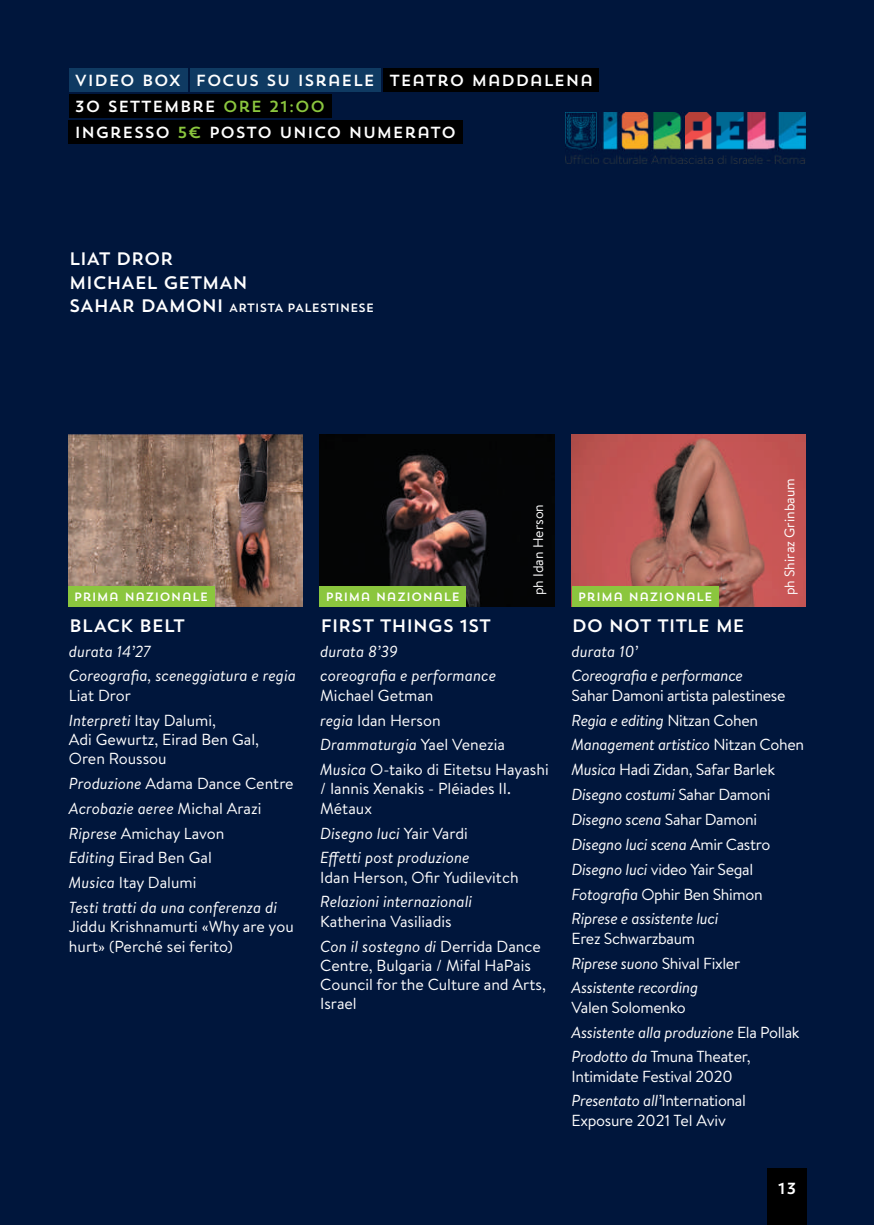
<style>
.page{position:relative;width:874px;height:1225px;background:#fff}
.page>*{position:absolute;margin:0;border:0;box-sizing:border-box;transform-origin:0 0}
.t1{font:18px/23.6px "Trend Sans One";letter-spacing:-.06em;color:#fff}
.t2{font:16px/24.8px "Brandon Text";letter-spacing:-.02em;color:#fff}
.t3{font:16px/24.8px "Brandon Text";color:#fff}
.t4{font:italic 16px/24.8px "Brandon Text";color:#fff}
.t5{font:italic 16px/24.8px "Brandon Text";letter-spacing:-.02em;color:#fff}
.t6{font:16px/26.2px "Trend Sans One";color:#fff}
.t7{font:14px "Brandon Text";color:#fff}
.t8{font:12px "Trend Sans One";color:#fff}
.t9{font:12px "Trend Sans One";letter-spacing:-.04em;color:#fff}
.s1{color:#8bc63e}
.s2{font-size:18px}
.s3{font-style:italic}
.s4{font-style:normal}
</style>
<div class="page">
<div style="left:17px;top:0;width:856px;height:1225px;background:#00163c"></div>
<div style="left:0;top:0;width:17px;height:1225px;background:#00163c"></div>
<div style="left:766px;top:1168px;width:40px;height:57px;background:#000"></div>
<div style="left:69px;top:94px;width:262px;height:24px;background:#000"></div>
<div style="left:69px;top:120px;width:393px;height:24px;background:#000"></div>
<img style="left:68px;top:435px;width:234px;height:172px">
<img style="left:319px;top:435px;width:235px;height:172px">
<img style="left:571px;top:435px;width:234px;height:172px">
<div style="left:190px;top:68px;width:190px;height:23px;background:#0f3a62"></div>
<div style="left:383px;top:68px;width:216px;height:23px;background:#000"></div>
<div style="left:69px;top:68px;width:118px;height:23px;background:#0f3a62"></div>
<div style="left:68px;top:586px;width:146px;height:21px;background:#8bc63e"></div>
<div style="left:319px;top:586px;width:146px;height:21px;background:#8bc63e"></div>
<div style="left:572px;top:586px;width:146px;height:21px;background:#8bc63e"></div>
<img style="left:565px;top:113px;width:240px;height:50px">
<p class="t6" style="left:75px;top:67px;width:520px">VIDEO BOX FOCUS SU ISRAELE TEATRO MADDALENA</p>
<p class="t6" style="left:75px;top:93px;width:383px">30 SETTEMBRE <span class="s1">ORE 21:00<br></span>INGRESSO <span class="s1">5€</span> POSTO UNICO NUMERATO</p>
<p class="t1" style="left:69px;top:246px;width:181px">LIAT DROR<br>MICHAEL GETMAN</p>
<p class="t9" style="left:69px;top:300px;width:307px"><span class="s2">SAHAR DAMONI</span> ARTISTA PALESTINESE</p>
<p class="t7" style="left:528px;top:595px;width:93px;rotate:-90deg">ph Idan Herson</p>
<p class="t8" style="left:74px;top:589px;width:136px">PRIMA NAZIONALE</p>
<p class="t8" style="left:325px;top:589px;width:136px">PRIMA NAZIONALE</p>
<p class="t8" style="left:577px;top:589px;width:136px">PRIMA NAZIONALE</p>
<p class="t7" style="left:779px;top:595px;width:119px;rotate:-90deg">ph Shiraz Grinbaum</p>
<p class="t1" style="left:69px;top:613px;width:118px">BLACK BELT</p>
<p class="t4" style="left:69px;top:638px;width:228px">durata 14’27<br>Coreografia, sceneggiatura e regia</p>
<p class="t3" style="left:69px;top:682px;width:148px">Liat Dror<br><span class="s3">Interpreti</span> Itay Dalumi,</p>
<p class="t3" style="left:69px;top:729px;width:191px;line-height:19.2px">Adi Gewurtz, Eirad Ben Gal,<br>Oren Roussou</p>
<p class="t4" style="left:69px;top:770px;width:226px">Produzione <span class="s4">Adama Dance Centre<br></span>Acrobazie aeree <span class="s4">Michal Arazi<br></span>Riprese <span class="s4">Amichay Lavon<br></span>Editing <span class="s4">Eirad Ben Gal<br></span>Musica <span class="s4">Itay Dalumi<br></span>Testi tratti da una conferenza di</p>
<p class="t3" style="left:69px;top:916px;width:226px;line-height:19.2px">Jiddu Krishnamurti «Why are you hurt» (Perché sei ferito)</p>
<p class="t1" style="left:320px;top:613px;width:173px">FIRST THINGS 1ST</p>
<p class="t4" style="left:320px;top:638px;width:177px">durata 8’39<br>coreografia e performance</p>
<p class="t3" style="left:320px;top:682px;width:230px">Michael Getman<br><span class="s3">regia</span> Idan Herson<br><span class="s3">Drammaturgia</span> Yael Venezia<br><span class="s3">Musica</span> O-taiko di Eitetsu Hayashi</p>
<p class="t3" style="left:320px;top:778px;width:192px;line-height:19.2px">/ Iannis Xenakis - Pléiades II.<br>Métaux</p>
<p class="t4" style="left:320px;top:820px;width:151px">Disegno luci <span class="s4">Yair Vardi<br></span>Effetti post produzione</p>
<p class="t3" style="left:320px;top:864px;width:200px">Idan Herson, Ofir Yudilevitch</p>
<p class="t4" style="left:320px;top:889px;width:153px">Relazioni internazionali</p>
<p class="t3" style="left:320px;top:908px;width:222px">Katherina Vasiliadis<br><span class="s3">Con il sostegno di</span> Derrida Dance</p>
<p class="t3" style="left:320px;top:955px;width:227px;line-height:19.2px">Centre, Bulgaria / Mifal HaPais<br>Council for the Culture and Arts,<br>Israel</p>
<p class="t1" style="left:571px;top:613px;width:175px">DO NOT TITLE ME</p>
<p class="t5" style="left:571px;top:638px;width:173px">durata 10’<br>Coreografia e performance</p>
<p class="t2" style="left:571px;top:682px;width:234px">Sahar Damoni artista palestinese<br><span class="s3">Regia e editing</span> Nitzan Cohen<br><span class="s3">Management artistico</span> Nitzan Cohen<br><span class="s3">Musica</span> Hadi Zidan, Safar Barlek<br><span class="s3">Disegno costumi</span> Sahar Damoni<br><span class="s3">Disegno scena</span> Sahar Damoni<br><span class="s3">Disegno luci scena</span> Amir Castro<br><span class="s3">Disegno luci</span> video Yair Segal<br><span class="s3">Fotografia</span> Ophir Ben Shimon<br><span class="s3">Riprese e assistente luci</span></p>
<p class="t5" style="left:571px;top:925px;width:170px"><span class="s4">Erez Schwarzbaum<br></span>Riprese suono <span class="s4">Shival Fixler<br></span>Assistente recording</p>
<p class="t2" style="left:571px;top:994px;width:229px">Valen Solomenko<br><span class="s3">Assistente alla produzione</span> Ela Pollak<br><span class="s3">Prodotto da</span> Tmuna Theater,</p>
<p class="t2" style="left:571px;top:1063px;width:176px">Intimidate Festival 2020<br><span class="s3">Presentato all’</span>International</p>
<p class="t2" style="left:571px;top:1107px;width:156px">Exposure 2021 Tel Aviv</p>
<p class="t6" style="left:777px;top:1175px;width:21px">13</p>
</div>
